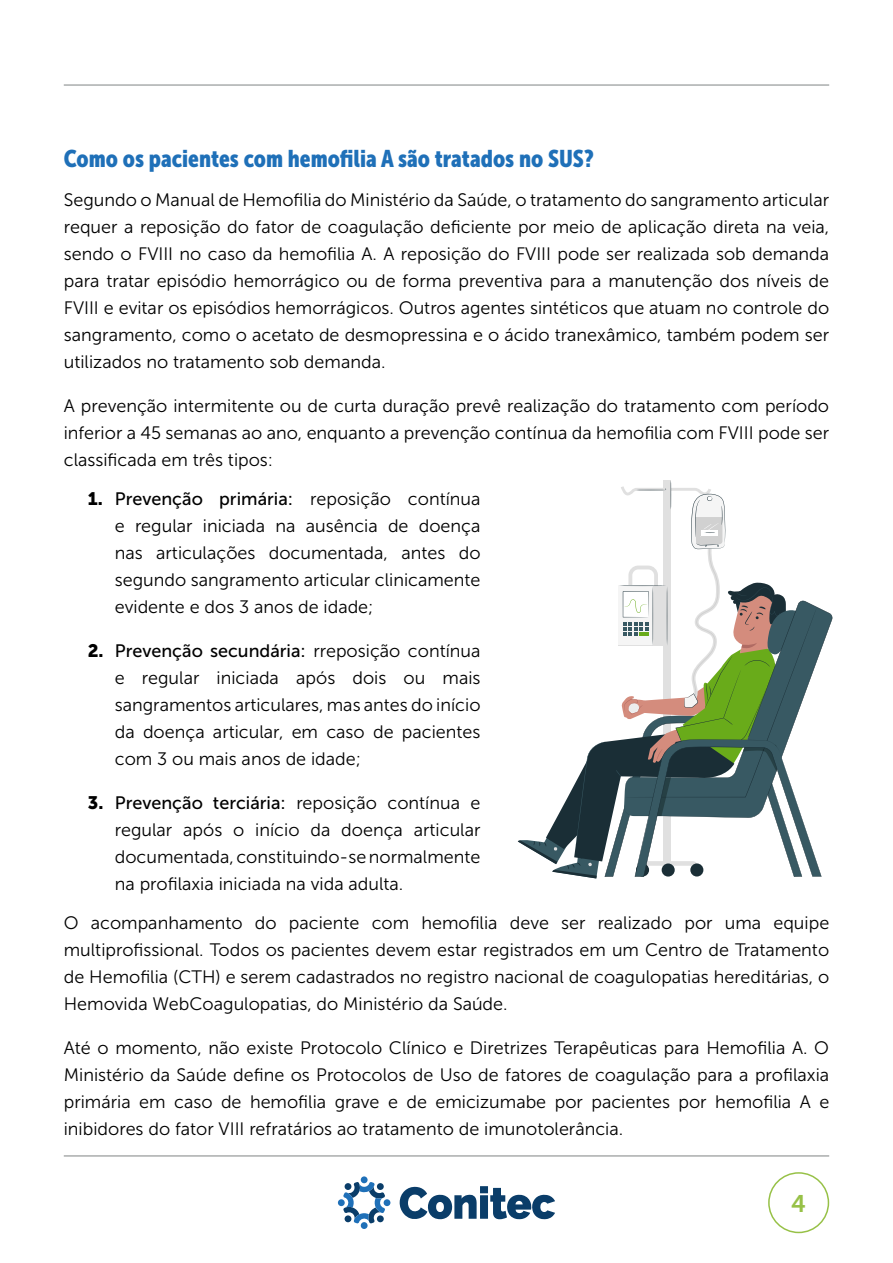
<style>
.page{position:relative;width:893px;height:1263px;background:#fff}
.page>*{position:absolute;margin:0;border:0;box-sizing:border-box;transform-origin:0 0}
.Títulos{font:24px "Museo Sans Cond 900";color:#1f70b8}
.t1{font:24px "Museo Sans 700";color:#97c147}
.texto_corrido{font:18px/27px "Museo Sans 300";color:#000;text-align:justify}
.s1{font-family:"Museo Sans 900"}
.s2{font-family:"Museo Sans 500"}
</style>
<div class="page">
<hr style="left:64px;top:84px;width:765px;height:2px;background:#aaadad">
<hr style="left:64px;top:1155px;width:765px;height:2px;background:#aaadad">
<svg style="left:400px;top:1186px;width:155px;height:33px"></svg>
<div style="left:361px;top:1176px;width:7px;height:7px;background:#1f70b8;border-radius:50%"></div>
<div style="left:384px;top:1199px;width:6px;height:7px;background:#1f70b8;border-radius:50%"></div>
<div style="left:338px;top:1199px;width:7px;height:7px;background:#1f70b8;border-radius:50%"></div>
<div style="left:361px;top:1222px;width:7px;height:7px;background:#1f70b8;border-radius:50%"></div>
<svg style="left:343px;top:1182px;width:42px;height:41px"></svg>
<div style="left:768px;top:1172px;width:61px;height:61px;border:2px solid #97c147;border-radius:50%"></div>
<svg style="left:821px;top:609px;width:11px;height:41px"></svg>
<svg style="left:518px;top:480px;width:303px;height:398px"></svg>
<p class="Títulos" style="left:64px;top:145px;width:532px">Como os pacientes com hemofilia A são tratados no SUS?</p>
<p class="texto_corrido" style="left:64px;top:186px;width:767px">Segundo o Manual de Hemofilia do Ministério da Saúde, o tratamento do sangramento articular requer a reposição do fator de coagulação deficiente por meio de aplicação direta na veia, sendo o FVIII no caso da hemofilia A. A reposição do FVIII pode ser realizada sob demanda para tratar episódio hemorrágico ou de forma preventiva para a manutenção dos níveis de FVIII e evitar os episódios hemorrágicos. Outros agentes sintéticos que atuam no controle do sangramento, como o acetato de desmopressina e o ácido tranexâmico, também podem ser utilizados no tratamento sob demanda.</p>
<p class="texto_corrido" style="left:64px;top:392px;width:767px">A prevenção intermitente ou de curta duração prevê realização do tratamento com período inferior a 45 semanas ao ano, enquanto a prevenção contínua da hemofilia com FVIII pode ser classificada em três tipos:</p>
<p class="texto_corrido" style="left:115px;top:485px;width:367px;text-indent:-27px"><span class="s1">1.</span> <span class="s2">Prevenção primária:</span> reposição contínua e regular iniciada na ausência de doença nas articulações documentada, antes do segundo sangramento articular clinicamente evidente e dos 3 anos de idade;</p>
<p class="texto_corrido" style="left:115px;top:637px;width:367px;text-indent:-27px"><span class="s1">2.</span> <span class="s2">Prevenção secundária:</span> rreposição contínua e regular iniciada após dois ou mais sangramentos articulares, mas antes do início da doença articular, em caso de pacientes com 3 ou mais anos de idade;</p>
<p class="texto_corrido" style="left:115px;top:790px;width:367px;text-indent:-27px"><span class="s1">3.</span> <span class="s2">Prevenção terciária:</span> reposição contínua e regular após o início da doença articular documentada, constituindo-se normalmente na profilaxia iniciada na vida adulta.</p>
<p class="texto_corrido" style="left:64px;top:910px;width:767px">O acompanhamento do paciente com hemofilia deve ser realizado por uma equipe multiprofissional. Todos os pacientes devem estar registrados em um Centro de Tratamento de Hemofilia (CTH) e serem cadastrados no registro nacional de coagulopatias hereditárias, o Hemovida WebCoagulopatias, do Ministério da Saúde.</p>
<p class="texto_corrido" style="left:64px;top:1035px;width:767px">Até o momento, não existe Protocolo Clínico e Diretrizes Terapêuticas para Hemofilia A. O Ministério da Saúde define os Protocolos de Uso de fatores de coagulação para a profilaxia primária em caso de hemofilia grave e de emicizumabe por pacientes por hemofilia A e inibidores do fator VIII refratários ao tratamento de imunotolerância.</p>
<h1 class="t1" style="left:791px;top:1190px;width:16px">4</h1>
</div>
